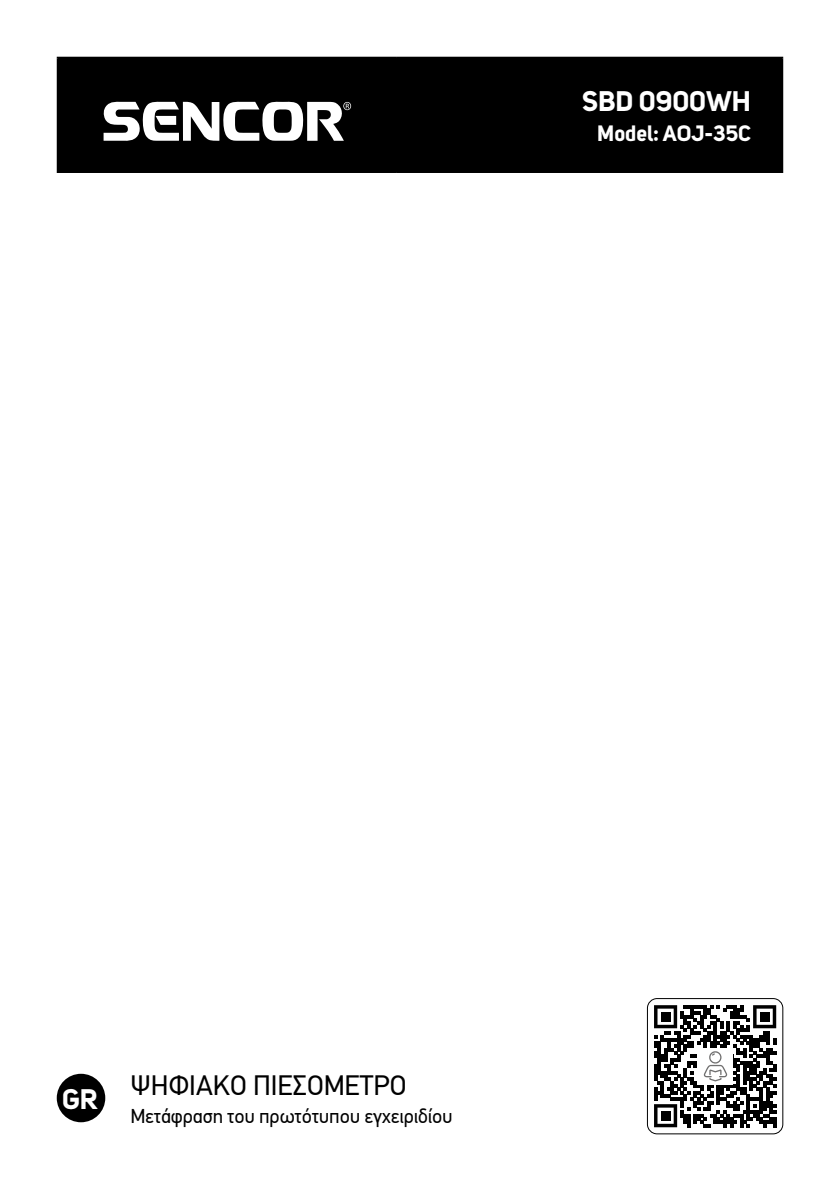
<style>
.page{position:relative;width:840px;height:1191px;background:#fff}
.page>*{position:absolute;margin:0;border:0;box-sizing:border-box;transform-origin:0 0}
.t1{font:28px "PF Din Text Pro";color:#000}
.t2{font:700 28px "Uni Sans";color:#fff}
.t3{font:700 22px "Uni Sans";color:#fff}
.t4{font:20px "PF Din Text Pro";letter-spacing:-.01em;color:#000}
</style>
<div class="page">
<svg style="left:647px;top:998px;width:135px;height:135px"></svg>
<div style="left:57px;top:1073px;width:48px;height:49px;background:#000;border-radius:50%"></div>
<div style="left:59px;top:59px;width:721px;height:112px;background:#000"></div>
<hr style="left:57px;top:57px;width:339px;height:2px;background:#000">
<hr style="left:57px;top:59px;width:2px;height:112px;background:#000">
<hr style="left:396px;top:57px;width:386px;height:2px;background:#000">
<hr style="left:395px;top:59px;width:2px;height:112px;background:#000">
<hr style="left:780px;top:59px;width:2px;height:112px;background:#000">
<hr style="left:57px;top:171px;width:339px;height:2px;background:#000">
<hr style="left:396px;top:171px;width:386px;height:2px;background:#000">
<svg style="left:103px;top:101px;width:248px;height:40px"></svg>
<h1 class="t2" style="left:582px;top:84px;width:170px">SBD 0900WH</h1>
<p class="t3" style="left:597px;top:121px;width:155px">Model: AOJ-35C</p>
<h1 class="t2" style="left:62px;top:1081px;width:37px">GR</h1>
<h1 class="t1" style="left:130px;top:1068px;width:277px">ΨΗΦΙΑΚΟ ΠΙΕΣΟΜΕΤΡΟ</h1>
<p class="t4" style="left:130px;top:1104px;width:323px">Μετάφραση του πρωτότυπου εγχειριδίου</p>
</div>
